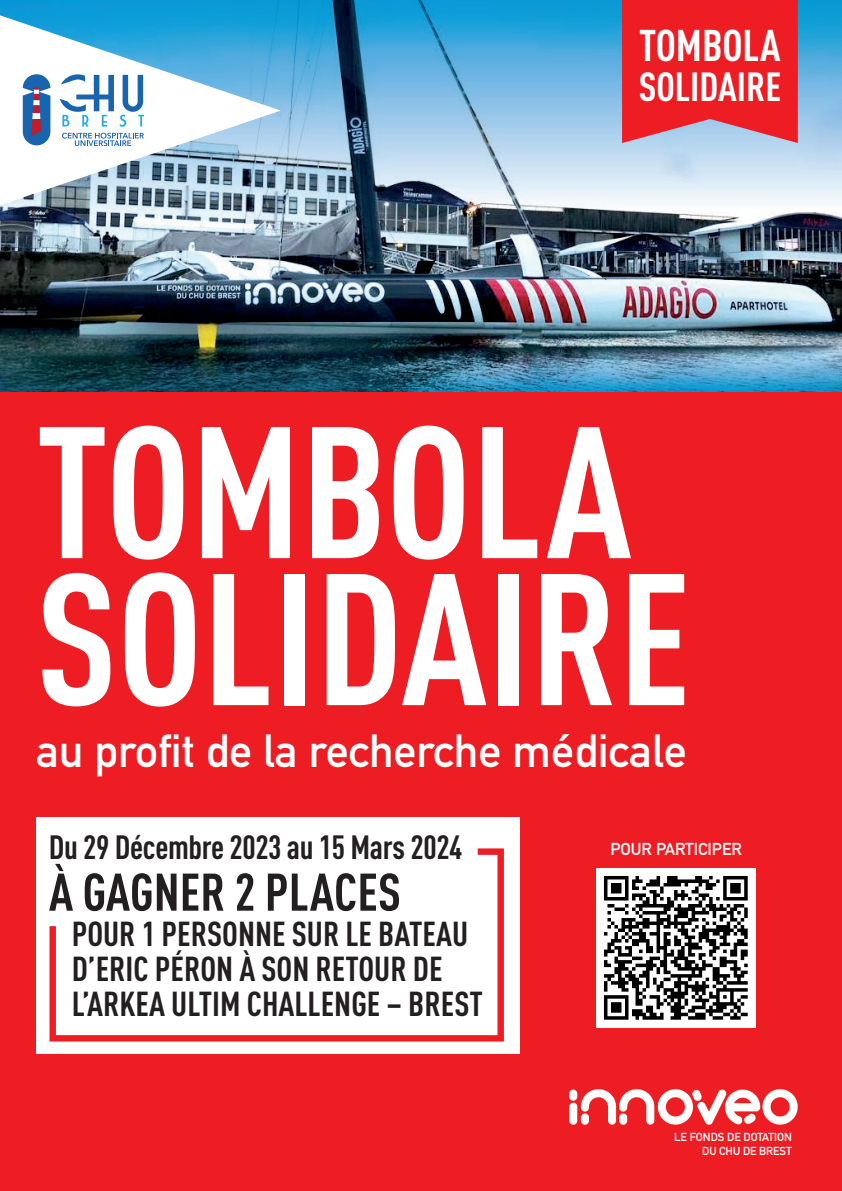
<style>
.page{position:relative;width:842px;height:1191px;background:#ee1d23}
.page>*{position:absolute;margin:0;border:0;box-sizing:border-box;transform-origin:0 0}
.t1{font:700 184.1px/146.9px "DIN Cond";color:#fff}
.t2{font:700 52.1px "DIN Cond";color:#231f20}
.t3{font:700 45.8px "DIN Alternate";color:#fff}
.t4{font:700 43.8px "DIN Cond";color:#fff}
.t5{font:700 40.1px "DIN Cond";color:#fff}
.t6{font:700 34.2px/35.2px "DIN Cond";color:#231f20}
.t7{font:700 33.2px "DIN Cond";letter-spacing:-.01em;color:#231f20}
.t8{font:700 17px "DIN Alternate";color:#fff}
.t9{font:700 11.4px/13.7px "DIN Alternate";color:#fff;text-align:right}
</style>
<div class="page">
<img style="left:0;top:251px;width:842px;height:88px">
<img style="left:0;top:0;width:842px;height:251px">
<img style="left:569px;top:1089px;width:229px;height:36px">
<svg style="left:622px;top:0;width:176px;height:143px"></svg>
<svg style="left:0;top:15px;width:281px;height:190px;background:#a3cce1"></svg>
<svg style="left:62px;top:133px;width:82px;height:13px"></svg>
<svg style="left:120px;top:75px;width:24px;height:52px"></svg>
<svg style="left:60px;top:74px;width:54px;height:53px;background:#b4cfe7"></svg>
<div style="left:23px;top:74px;width:27px;height:71px;background:#1964ae;border-radius:14px"></div>
<svg style="left:31px;top:87px;width:10px;height:49px"></svg>
<svg style="left:0;top:391px;width:842px;height:1px"></svg>
<img style="left:0;top:339px;width:842px;height:52px">
<div style="left:36px;top:817px;width:483px;height:237px;background:#fff"></div>
<svg style="left:50px;top:848px;width:454px;height:193px"></svg>
<img style="left:597px;top:868px;width:158px;height:159px">
<p class="t4" style="left:639px;top:19px;width:143px">TOMBOLA</p>
<p class="t5" style="left:639px;top:62px;width:144px">SOLIDAIRE</p>
<h1 class="t1" style="left:36px;top:414px;width:656px">TOMBOLA<br>SOLIDAIRE</h1>
<h3 class="t3" style="left:36px;top:716px;width:652px">au profit de la recherche médicale</h3>
<p class="t7" style="left:49px;top:827px;width:415px">Du 29 Décembre 2023 au 15 Mars 2024</p>
<h2 class="t2" style="left:49px;top:860px;width:354px">À GAGNER 2 PLACES</h2>
<p class="t6" style="left:72px;top:915px;width:413px">POUR 1 PERSONNE SUR LE BATEAU<br>D’ERIC PÉRON À SON RETOUR DE<br>L’ARKEA ULTIM CHALLENGE – BREST</p>
<p class="t8" style="left:610px;top:836px;width:133px">POUR PARTICIPER</p>
<p class="t9" style="left:674px;top:1129px;width:119px">LE FONDS DE DOTATION<br>DU CHU DE BREST</p>
</div>
